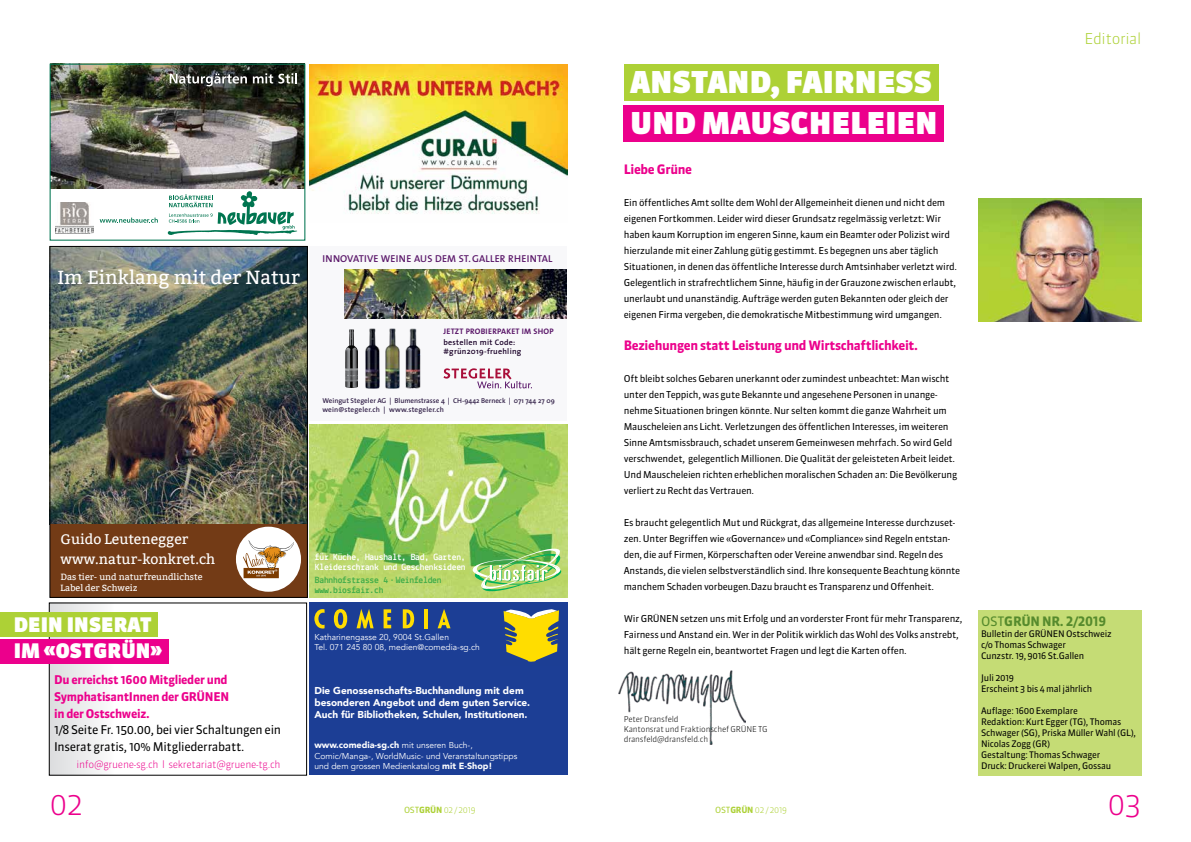
<style>
.page{position:relative;width:1191px;height:842px;background:#fff}
.page>*{position:absolute;margin:0;border:0;box-sizing:border-box;transform-origin:0 0}
.t1{font:900 30px "Sanuk OT";letter-spacing:.01em;color:#fff}
.t2{font:300 30px "Sanuk OT";color:#ec008c}
.t3{font:900 20px "Sanuk OT";letter-spacing:.01em;color:#fff}
.t4{font:19px "Bitter";color:#fff}
.t5{font:300 15px "Sanuk OT";letter-spacing:-.025em;color:#add136}
.t6{font:14px "Bitter";color:#fff}
.t7{font:700 13px "Sanuk OT";letter-spacing:-.025em;color:#ec008c}
.t8{font:700 13px "Sanuk OT";letter-spacing:-.015em;color:#568b2d}
.t9{font:12px/16.8px "Sanuk OT";letter-spacing:-.025em;color:#000}
.t10{font:700 12px/16.8px "Sanuk OT";letter-spacing:-.025em;color:#ec008c}
.t11{font:600 10.1px "The Sans";letter-spacing:.02em;color:#5b186a}
.t12{font:900 10px/12px "Avenir";color:#fff}
.t13{font:300 10px "Sanuk OT";letter-spacing:-.025em;color:#ec008c}
.t14{font:9.5px/16px "Sanuk OT";letter-spacing:-.025em;color:#000}
.t15{font:700 9.5px/10px "Lekton";letter-spacing:-.02em;color:#fff}
.t16{font:700 9.5px/10px "Lekton";letter-spacing:-.02em;color:#41ad49}
.t17{font:9px/11px "Sanuk OT";letter-spacing:-.025em;color:#000}
.t18{font:9px/12px "Bitter";color:#fff}
.t19{font:900 9px "Avenir";color:#fff}
.t20{font:8.5px/10.2px "Avenir";color:#fff}
.t21{font:300 8.5px "Sanuk OT";letter-spacing:-.025em;color:#add136}
.t22{font:600 8.1px/9.1px "The Sans";letter-spacing:.03em;color:#190027}
.t23{font:700 8.1px "The Sans";letter-spacing:.025em;color:#5b186a}
.t24{font:300 8px/10px "Sanuk OT";letter-spacing:-.025em;color:#000}
.t25{font:600 7.3px "The Sans";letter-spacing:.02em;color:#311f47}
.t26{font:600 7px "The Sans";color:#311f47}
.t27{font:3.4px "Bitter";color:#fff}
.s1{font-weight:400;font-size:8.5px}
.s2{font-weight:900;font-size:9px}
.s3{font-weight:400}
.s4{font-weight:700}
</style>
<div class="page">
<img style="left:618px;top:670px;width:127px;height:74px">
<div style="left:624px;top:105px;width:320px;height:37px;background:#ec008c"></div>
<div style="left:624px;top:64px;width:314px;height:37px;background:#add136"></div>
<div style="left:309px;top:602px;width:258px;height:173px;background:#1c3e95"></div>
<svg style="left:503px;top:609px;width:56px;height:53px"></svg>
<svg style="left:314px;top:609px;width:10px;height:19px"></svg>
<svg style="left:334px;top:609px;width:13px;height:20px"></svg>
<svg style="left:356px;top:609px;width:17px;height:19px"></svg>
<svg style="left:383px;top:609px;width:8px;height:19px"></svg>
<svg style="left:403px;top:609px;width:11px;height:19px"></svg>
<hr style="left:424px;top:609px;width:4px;height:19px;background:#fd0">
<svg style="left:437px;top:609px;width:13px;height:19px"></svg>
<svg style="left:51px;top:605px;width:118px;height:168px"></svg>
<div style="left:49px;top:603px;width:258px;height:172px;border:1px solid #000"></div>
<div style="left:0;top:639px;width:168px;height:24px;background:#ec008c"></div>
<div style="left:0;top:612px;width:157px;height:24px;background:#add136"></div>
<img style="left:309px;top:425px;width:258px;height:172px">
<img style="left:471px;top:546px;width:91px;height:47px">
<div style="left:978px;top:610px;width:163px;height:165px;background:#c5dc75"></div>
<img style="left:52px;top:248px;width:254px;height:276px">
<div style="left:50px;top:524px;width:257px;height:73px;background:#733b16"></div>
<div style="left:236px;top:527px;width:65px;height:65px;background:#fff;border-radius:50%"></div>
<svg style="left:243px;top:540px;width:51px;height:38px"></svg>
<div style="left:50px;top:246px;width:258px;height:352px;border:1px solid #000"></div>
<svg style="left:167px;top:191px;width:131px;height:44px"></svg>
<img style="left:52px;top:66px;width:251px;height:123px">
<div style="left:50px;top:64px;width:255px;height:177px;border:1px solid #007550"></div>
<svg style="left:170px;top:74px;width:77px;height:12px"></svg>
<svg style="left:253px;top:73px;width:44px;height:11px"></svg>
<svg style="left:100px;top:218px;width:58px;height:5px"></svg>
<img style="left:56px;top:203px;width:37px;height:30px">
<img style="left:978px;top:199px;width:163px;height:122px">
<div style="left:309px;top:246px;width:258px;height:174px;background:#f8f8fa"></div>
<img style="left:344px;top:270px;width:223px;height:49px">
<img style="left:345px;top:329px;width:7px;height:48px">
<img style="left:365px;top:328px;width:14px;height:60px">
<img style="left:385px;top:328px;width:15px;height:60px">
<img style="left:406px;top:328px;width:14px;height:61px">
<svg style="left:443px;top:368px;width:89px;height:20px"></svg>
<img style="left:309px;top:64px;width:258px;height:150px">
<h3 class="t4" style="left:57px;top:266px;width:244px">Im Einklang mit der Natur</h3>
<p class="t11" style="left:322px;top:252px;width:231px">INNOVATIVE WEINE AUS DEM ST.GALLER RHEINTAL</p>
<p class="t23" style="left:443px;top:326px;width:112px">JETZT PROBIERPAKET IM SHOP</p>
<p class="t22" style="left:443px;top:337px;width:79px">bestellen mit Code: #grün2019-fruehling</p>
<p class="t26" style="left:322px;top:396px;width:234px">Weingut Stegeler AG | Blumenstrasse 4 | CH-9442 Berneck | 071 744 27 09</p>
<p class="t25" style="left:322px;top:405px;width:123px">wein@stegeler.ch | www.stegeler.ch</p>
<h3 class="t6" style="left:60px;top:531px;width:129px">Guido Leutenegger</h3>
<h3 class="t6" style="left:60px;top:551px;width:156px">www.natur-konkret.ch</h3>
<p class="t18" style="left:60px;top:570px;width:143px">Das tier- und naturfreundlichste<br>Label der Schweiz</p>
<h2 class="t3" style="left:14px;top:612px;width:139px">DEIN INSERAT</h2>
<h2 class="t3" style="left:14px;top:639px;width:150px">IM «OSTGRÜN»</h2>
<p class="t27" style="left:275px;top:568px;width:4px">®</p>
<p class="t10" style="left:54px;top:671px;width:177px">Du erreichst 1600 Mitglieder und<br>SymphatisantInnen der GRÜNEN in der Ostschweiz.</p>
<p class="t9" style="left:54px;top:722px;width:228px">1/8 Seite Fr. 150.00, bei vier Schaltungen ein<br>Inserat gratis, 10% Mitgliederrabatt.</p>
<p class="t13" style="left:76px;top:758px;width:206px">info@gruene-sg.ch l sekretariat@gruene-tg.ch</p>
<p class="t15" style="left:315px;top:552px;width:152px">für Küche, Haushalt, Bad, Garten,<br>Kleiderschrank und Geschenksideen</p>
<p class="t16" style="left:315px;top:575px;width:128px">Bahnhofstrasse 4 · Weinfelden www.biosfair.ch</p>
<p class="t20" style="left:314px;top:632px;width:167px">Katharinengasse 20, 9004 St.Gallen<br>Tel. 071 245 80 08, medien@comedia-sg.ch</p>
<p class="t12" style="left:314px;top:684px;width:217px">Die Genossenschafts-Buchhandlung mit dem besonderen Angebot und dem guten Service.<br>Auch für Bibliotheken, Schulen, Institutionen.</p>
<p class="t19" style="left:314px;top:737px;width:160px">www.comedia-sg.ch <span class="s1">mit unseren Buch-,</span></p>
<p class="t20" style="left:314px;top:750px;width:204px;line-height:10.8px">Comic/Manga-, WorldMusic- und Veranstaltungstipps und dem grossen Medienkatalog <span class="s2">mit E-Shop!</span></p>
<h1 class="t1" style="left:630px;top:64px;width:303px">ANSTAND, FAIRNESS</h1>
<h1 class="t1" style="left:630px;top:105px;width:308px">UND MAUSCHELEIEN</h1>
<h3 class="t7" style="left:624px;top:161px;width:70px">Liebe Grüne</h3>
<p class="t14" style="left:624px;top:194px;width:335px">Ein öffentliches Amt sollte dem Wohl der Allgemeinheit dienen und nicht dem eigenen Fortkommen. Leider wird dieser Grundsatz regelmässig verletzt: Wir haben kaum Korruption im engeren Sinne, kaum ein Beamter oder Polizist wird hierzulande mit einer Zahlung gütig gestimmt. Es begegnen uns aber täglich Situationen, in denen das öffentliche Interesse durch Amtsinhaber verletzt wird.<br>Gelegentlich in strafrechtlichem Sinne, häufig in der Grauzone zwischen erlaubt, unerlaubt und unanständig. Aufträge werden guten Bekannten oder gleich der eigenen Firma vergeben, die demokratische Mitbestimmung wird umgangen.</p>
<h3 class="t7" style="left:624px;top:337px;width:296px">Beziehungen statt Leistung und Wirtschaftlichkeit.</h3>
<p class="t14" style="left:624px;top:370px;width:335px">Oft bleibt solches Gebaren unerkannt oder zumindest unbeachtet: Man wischt unter den Teppich, was gute Bekannte und angesehene Personen in unange&shy;nehme Situationen bringen könnte. Nur selten kommt die ganze Wahrheit um Mauscheleien ans Licht. Verletzungen des öffentlichen Interesses, im weiteren Sinne Amtsmissbrauch, schadet unserem Gemeinwesen mehrfach. So wird Geld verschwendet, gelegentlich Millionen. Die Qualität der geleisteten Arbeit leidet.<br>Und Mauscheleien richten erheblichen moralischen Schaden an: Die Bevölkerung verliert zu Recht das Vertrauen.</p>
<p class="t14" style="left:624px;top:514px;width:338px">Es braucht gelegentlich Mut und Rückgrat, das allgemeine Interesse durchzuset&shy;zen. Unter Begriffen wie «Governance» und «Compliance» sind Regeln entstan&shy;den, die auf Firmen, Körperschaften oder Vereine anwendbar sind. Regeln des Anstands, die vielen selbstverständlich sind. Ihre konsequente Beachtung könnte manchem Schaden vorbeugen.Dazu braucht es Transparenz und Offenheit.</p>
<p class="t14" style="left:624px;top:610px;width:340px">Wir GRÜNEN setzen uns mit Erfolg und an vorderster Front für mehr Transparenz,<br>Fairness und Anstand ein. Wer in der Politik wirklich das Wohl des Volks anstrebt, hält gerne Regeln ein, beantwortet Fragen und legt die Karten offen.</p>
<p class="t24" style="left:624px;top:714px;width:145px">Peter Dransfeld<br>Kantonsrat und Fraktionschef GRÜNE TG dransfeld@dransfeld.ch</p>
<h3 class="t5" style="left:1084px;top:29px;width:58px">Editorial</h3>
<h3 class="t8" style="left:981px;top:613px;width:126px"><span class="s3">OST</span>GRÜN NR. 2/2019</h3>
<p class="t17" style="left:981px;top:628px;width:132px">Bulletin der GRÜNEN Ostschweiz c/o Thomas Schwager<br>Cunzstr. 19, 9016 St.Gallen</p>
<p class="t17" style="left:981px;top:672px;width:113px">Juli 2019<br>Erscheint 3 bis 4 mal jährlich</p>
<p class="t17" style="left:981px;top:705px;width:156px">Auflage: 1600 Exemplare<br>Redaktion: Kurt Egger (TG), Thomas<br>Schwager (SG), Priska Müller Wahl (GL),<br>Nicolas Zogg (GR)<br>Gestaltung: Thomas Schwager<br>Druck: Druckerei Walpen, Gossau</p>
<h1 class="t2" style="left:50px;top:786px;width:35px">02</h1>
<p class="t21" style="left:404px;top:805px;width:73px"><span class="s3">OST</span><span class="s4">GRÜN</span> 02 / 2019</p>
<p class="t21" style="left:715px;top:805px;width:73px"><span class="s3">OST</span><span class="s4">GRÜN</span> 02 / 2019</p>
<h1 class="t2" style="left:1107px;top:786px;width:35px">03</h1>
</div>
